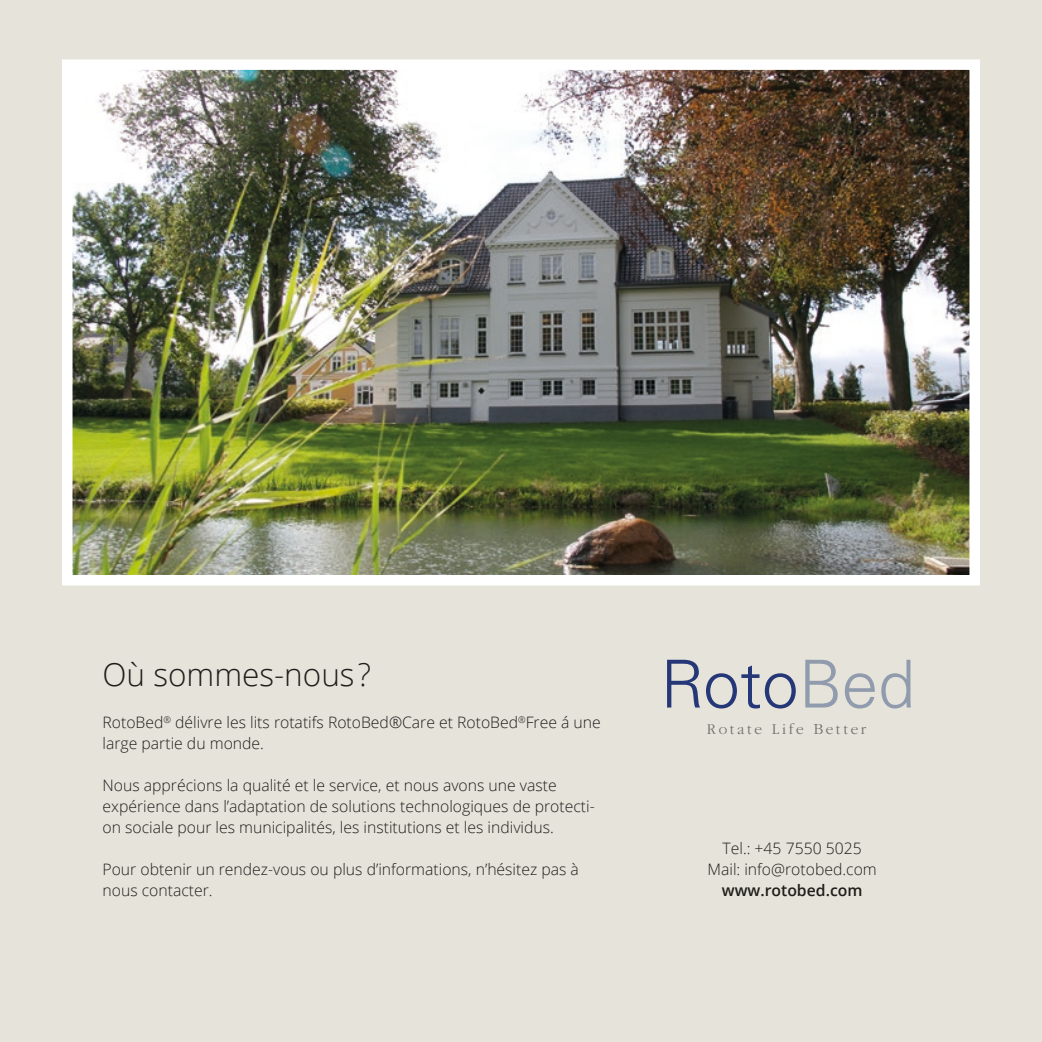
<style>
.page{position:relative;width:1042px;height:1042px;background:#e6e3da}
.page>*{position:absolute;margin:0;border:0;box-sizing:border-box;transform-origin:0 0}
.t1{font:300 66.15px "Univers";color:#253777}
.t2{font:300 31.5px "Open Sans";color:#1d1d1b}
.t3{font:300 15.75px/21px "Open Sans";color:#1d1d1b}
.t4{font:600 15.75px "Open Sans";color:#1d1d1b}
.t5{font:300 13.3px "Garamond";letter-spacing:.2em;color:#70706f}
.s1{color:#909cad}
</style>
<div class="page">
<img style="left:73px;top:70px;width:896px;height:504px">
<div style="left:62px;top:59px;width:918px;height:526px;border:10px solid #fff"></div>
<h2 class="t2" style="left:103px;top:653px;width:270px">Où sommes-nous ?</h2>
<p class="t3" style="left:103px;top:711px;width:500px">RotoBed<sup>®</sup> délivre les lits rotatifs RotoBed®Care et RotoBed<sup>®</sup>Free á une large partie du monde.</p>
<p class="t3" style="left:103px;top:774px;width:494px">Nous apprécions la qualité et le service, et nous avons une vaste expérience dans l’adaptation de solutions technologiques de protecti&shy;on sociale pour les municipalités, les institutions et les individus.</p>
<p class="t3" style="left:103px;top:858px;width:478px">Pour obtenir un rendez-vous ou plus d’informations, n’hésitez pas à nous contacter.</p>
<h1 class="t1" style="left:660px;top:644px;width:256px">Roto<span class="s1">Bed</span></h1>
<p class="t5" style="left:707px;top:721px;width:161px">Rotate Life Better</p>
<p class="t3" style="left:707px;top:837px;width:171px;text-align:center">Tel.: +45 7550 5025<br>Mail: info@rotobed.com</p>
<p class="t4" style="left:722px;top:879px;width:142px">www.rotobed.com</p>
</div>
